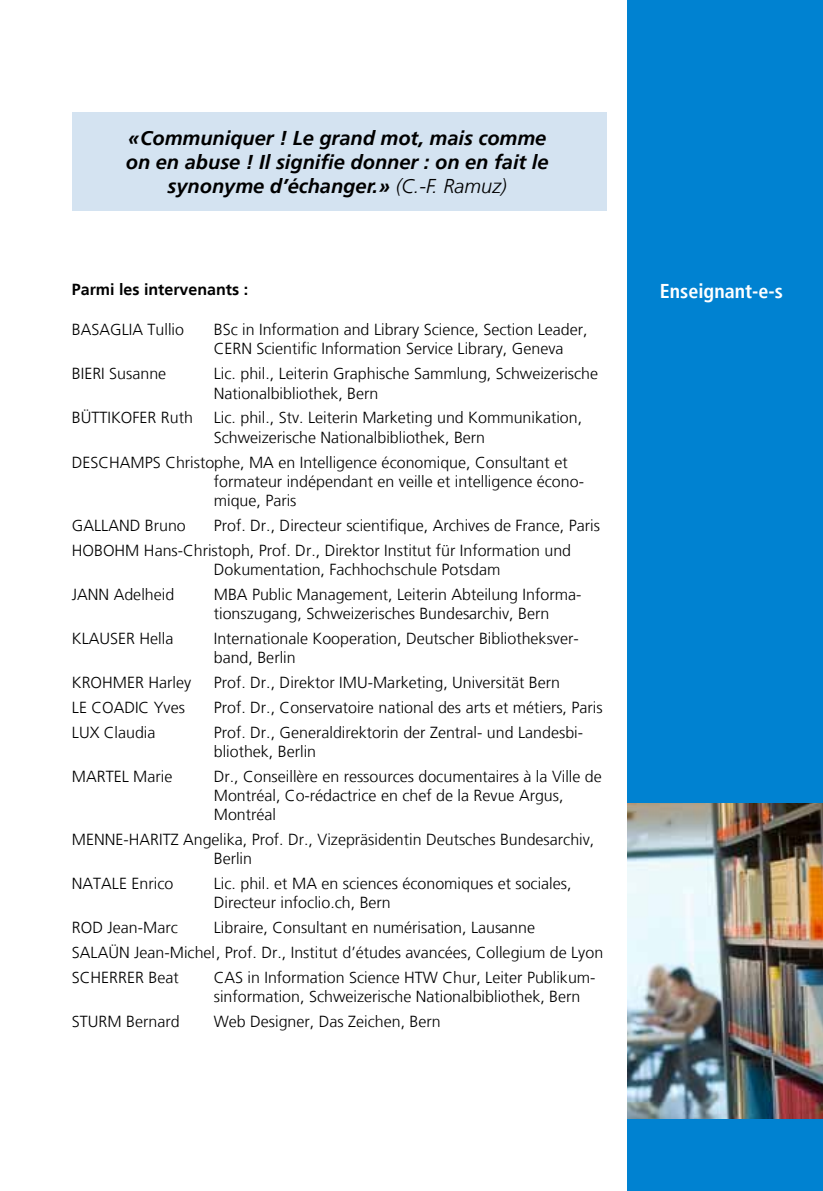
<style>
.page{position:relative;width:823px;height:1191px;background:#fff}
.page>*{position:absolute;margin:0;border:0;box-sizing:border-box;transform-origin:0 0}
.t1{font:italic 700 20px/24px "Frutiger";color:#000;text-align:center}
.t2{font:700 condensed 20px "Frutiger";color:#fff}
.t3{font:300 16px/19.2px "Frutiger";color:#000}
.t4{font:700 16px "Frutiger";color:#000}
.s1{font-weight:300}
</style>
<div class="page">
<div style="left:72px;top:112px;width:534px;height:99px;background:#d4e3f1"></div>
<div style="left:626px;top:0;width:196px;height:1191px;background:#0082d1"></div>
<img style="left:626px;top:804px;width:196px;height:314px">
<p class="t1" style="left:126px;top:127px;width:424px">«Communiquer ! Le grand mot, mais comme on en abuse ! Il signifie donner : on en fait le synonyme d’échanger.» <span class="s1">(C.-F. Ramuz)</span></p>
<p class="t4" style="left:72px;top:280px;width:178px">Parmi les intervenants :</p>
<p class="t3" style="left:72px;top:320px;width:114px">BASAGLIA Tullio</p>
<p class="t3" style="left:214px;top:320px;width:375px">BSc in Information and Library Science, Section Leader,<br>CERN Scientific Information Service Library, Geneva</p>
<p class="t3" style="left:72px;top:364px;width:96px">BIERI Susanne</p>
<p class="t3" style="left:214px;top:364px;width:385px">Lic. phil., Leiterin Graphische Sammlung, Schweizerische<br>Nationalbibliothek, Bern</p>
<p class="t3" style="left:72px;top:408px;width:122px">BÜTTIKOFER Ruth</p>
<p class="t3" style="left:214px;top:408px;width:370px">Lic. phil., Stv. Leiterin Marketing und Kommunikation,<br>Schweizerische Nationalbibliothek, Bern</p>
<p class="t3" style="left:214px;top:452px;width:371px;text-indent:-142px">DESCHAMPS Christophe, MA en Intelligence économique, Consultant et formateur indépendant en veille et intelligence écono&shy;mique, Paris</p>
<p class="t3" style="left:72px;top:516px;width:115px">GALLAND Bruno</p>
<p class="t3" style="left:72px;top:513px;width:529px;line-height:24.8px;text-indent:142px">Prof. Dr., Directeur scientifique, Archives de France, Paris<br>HOBOHM Hans-Christoph, Prof. Dr., Direktor Institut für Information und</p>
<p class="t3" style="left:214px;top:560px;width:288px">Dokumentation, Fachhochschule Potsdam</p>
<p class="t3" style="left:72px;top:585px;width:104px">JANN Adelheid</p>
<p class="t3" style="left:214px;top:585px;width:369px">MBA Public Management, Leiterin Abteilung Informa&shy;tionszugang, Schweizerisches Bundesarchiv, Bern</p>
<p class="t3" style="left:72px;top:629px;width:103px">KLAUSER Hella</p>
<p class="t3" style="left:214px;top:629px;width:366px">Internationale Kooperation, Deutscher Bibliotheksver&shy;band, Berlin</p>
<p class="t3" style="left:72px;top:673px;width:121px">KROHMER Harley</p>
<p class="t3" style="left:214px;top:673px;width:347px">Prof. Dr., Direktor IMU-Marketing, Universität Bern</p>
<p class="t3" style="left:72px;top:698px;width:114px">LE COADIC Yves</p>
<p class="t3" style="left:214px;top:698px;width:390px">Prof. Dr., Conservatoire national des arts et métiers, Paris</p>
<p class="t3" style="left:72px;top:723px;width:85px">LUX Claudia</p>
<p class="t3" style="left:214px;top:723px;width:370px">Prof. Dr., Generaldirektorin der Zentral- und Landesbi&shy;bliothek, Berlin</p>
<p class="t3" style="left:72px;top:767px;width:102px">MARTEL Marie</p>
<p class="t3" style="left:214px;top:767px;width:389px">Dr., Conseillère en ressources documentaires à la Ville de<br>Montréal, Co-rédactrice en chef de la Revue Argus,<br>Montréal</p>
<p class="t3" style="left:214px;top:830px;width:382px;text-indent:-142px">MENNE-HARITZ Angelika, Prof. Dr., Vizepräsidentin Deutsches Bundesarchiv,<br>Berlin</p>
<p class="t3" style="left:72px;top:874px;width:103px">NATALE Enrico</p>
<p class="t3" style="left:214px;top:874px;width:359px">Lic. phil. et MA en sciences économiques et sociales,<br>Directeur infoclio.ch, Bern</p>
<p class="t3" style="left:72px;top:918px;width:107px">ROD Jean-Marc</p>
<p class="t3" style="left:72px;top:915px;width:532px;line-height:24.8px;text-indent:142px">Libraire, Consultant en numérisation, Lausanne<br>SALAÜN Jean-Michel, Prof. Dr., Institut d’études avancées, Collegium de Lyon<br>SCHERRER Beat</p>
<p class="t3" style="left:214px;top:968px;width:383px">CAS in Information Science HTW Chur, Leiter Publikum&shy;sinformation, Schweizerische Nationalbibliothek, Bern</p>
<p class="t3" style="left:72px;top:1012px;width:109px">STURM Bernard</p>
<p class="t3" style="left:214px;top:1012px;width:228px">Web Designer, Das Zeichen, Bern</p>
<p class="t2" style="left:659px;top:279px;width:124px">Enseignant-e-s</p>
</div>
